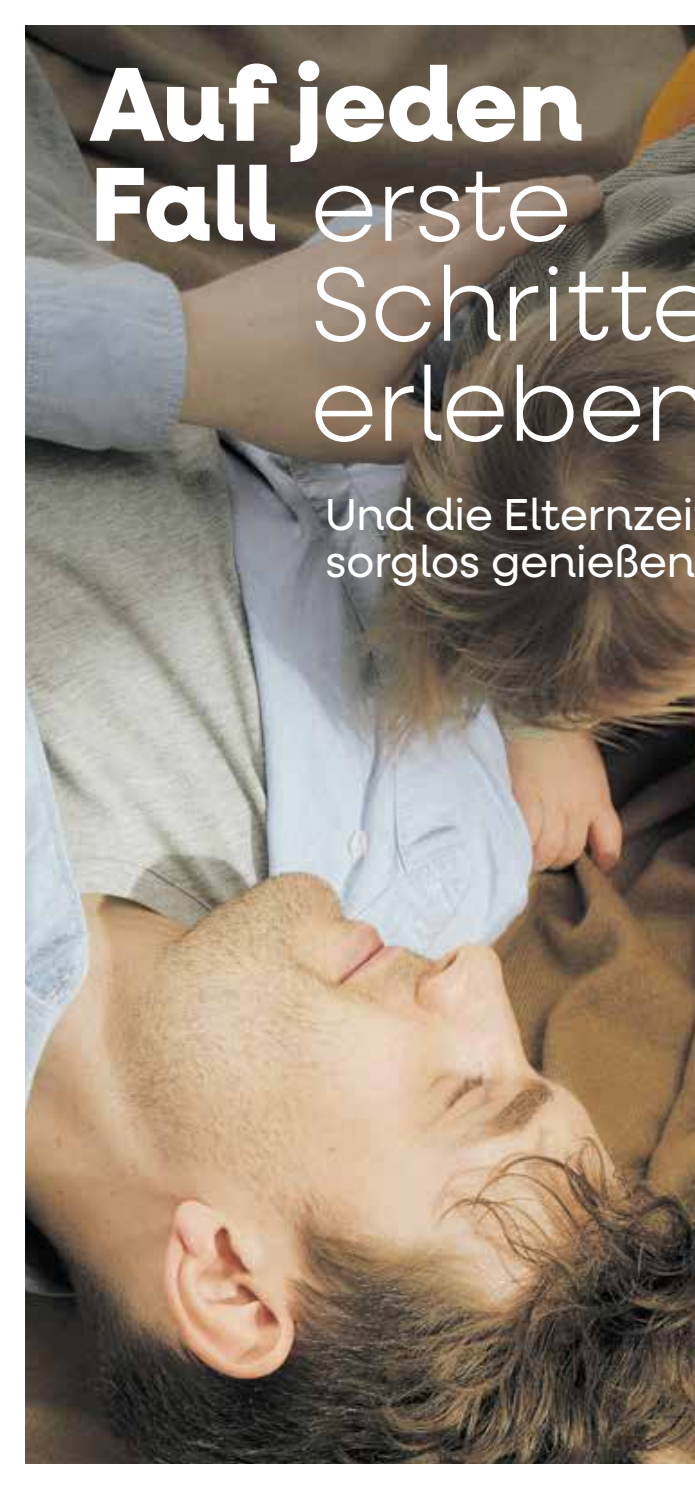
<style>
.page{position:relative;width:695px;height:1489px;background:#fff}
.page>*{position:absolute;margin:0;border:0;box-sizing:border-box;transform-origin:0 0}
.t1{font:300 105.5px "Neulis Neue";color:#fff}
.t2{font:800 105.5px "Neulis Neue";color:#fff}
.t3{font:44.75px/47.5px "Neulis Neue";color:#fff}
.s1{font-weight:800}
</style>
<div class="page">
<img style="left:25px;top:25px;width:669px;height:1439px">
<h1 class="t2" style="left:90px;top:28px;width:493px">Auf jeden</h1>
<h1 class="t1" style="left:90px;top:133px;width:483px"><span class="s1">Fall</span> erste</h1>
<h1 class="t1" style="left:310px;top:233px;width:408px">Schritte</h1>
<h1 class="t1" style="left:310px;top:332px;width:401px">erleben</h1>
<p class="t3" style="left:325px;top:488px;width:371px">Und die Elternzei sorglos genießen</p>
</div>
